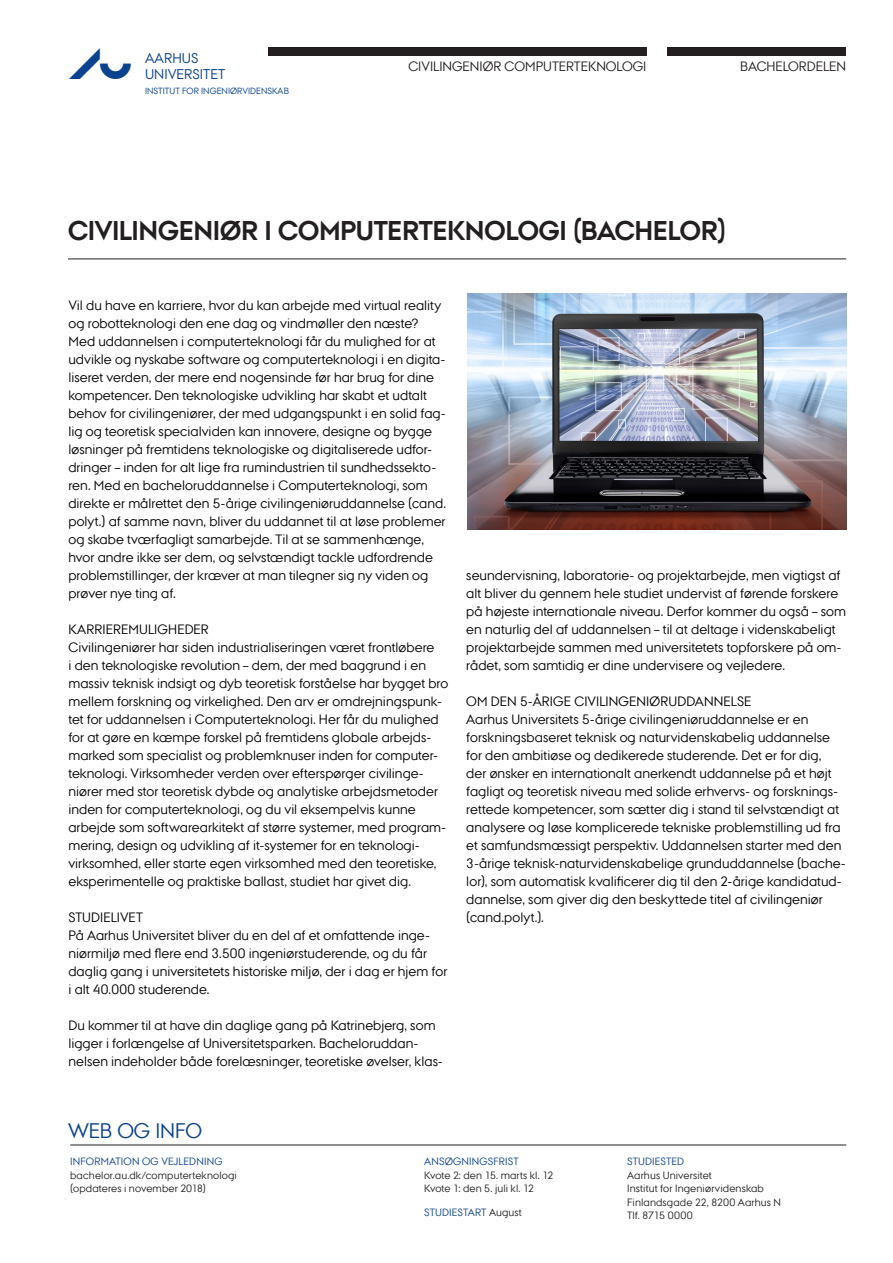
<style>
.page{position:relative;width:893px;height:1263px;background:#fff}
.page>*{position:absolute;margin:0;border:0;box-sizing:border-box;transform-origin:0 0}
.RU1_-_højre{font:700 27px "AU Passata";letter-spacing:.005em;color:#231f20}
.Smal_spalte_BT_fremh{font:21px "AU Passata";letter-spacing:-.005em;color:#09428e}
.t1{font:14.1px/15.3px "AU Passata";color:#09428e}
.Smal_spalte_BT_fremh-2{font:13.5px/18px "AU Passata";letter-spacing:.005em;color:#000}
.t2{font:13.5px "AU Passata";color:#231f20}
.Fakta_BT{font:10.5px/13.5px "AU Passata";letter-spacing:.015em;color:#231f20}
.Fakta_BT-2{font:10.5px "AU Passata";letter-spacing:.015em;color:#09428e}
.t3{font:9px "AU Passata";color:#09428e}
.s1{font-family:"AU Peto";font-size:30.75px}
.s2{color:#231f20}
</style>
<div class="page">
<div style="left:268px;top:47px;width:378px;height:8px;background:#231f20"></div>
<div style="left:668px;top:47px;width:178px;height:8px;background:#231f20"></div>
<hr style="left:70px;top:1145px;width:776px;height:1px;background:#231f20">
<hr style="left:68px;top:259px;width:778px;height:1px;background:#231f20">
<img style="left:468px;top:293px;width:378px;height:236px">
<p class="t1" style="left:69px;top:51px;width:157px;text-indent:76px">AARHUS<br><span class="s1">AU</span> UNIVERSITET</p>
<p class="t3" style="left:145px;top:86px;width:146px">INSTITUT FOR INGENIØRVIDENSKAB</p>
<p class="t2" style="left:408px;top:59px;width:239px">CIVILINGENIØR COMPUTERTEKNOLOGI</p>
<p class="t2" style="left:740px;top:59px;width:108px">BACHELORDELEN</p>
<p class="RU1_-_højre" style="left:68px;top:215px;width:659px">CIVILINGENIØR I COMPUTERTEKNOLOGI (BACHELOR)</p>
<p class="Smal_spalte_BT_fremh-2" style="left:68px;top:296px;width:379px">Vil du have en karriere, hvor du kan arbejde med virtual reality og robotteknologi den ene dag og vindmøller den næste?<br>Med uddannelsen i computerteknologi får du mulighed for at udvikle og nyskabe software og computerteknologi i en digita&shy;liseret verden, der mere end nogensinde før har brug for dine kompetencer. Den teknologiske udvikling har skabt et udtalt behov for civilingeniører, der med udgangspunkt i en solid fag&shy;lig og teoretisk specialviden kan innovere, designe og bygge løsninger på fremtidens teknologiske og digitaliserede udfor&shy;dringer – inden for alt lige fra rumindustrien til sundhedssekto&shy;ren. Med en bacheloruddannelse i Computerteknologi, som direkte er målrettet den 5-årige civilingeniøruddannelse (cand. polyt.) af samme navn, bliver du uddannet til at løse problemer og skabe tværfagligt samarbejde. Til at se sammenhænge, hvor andre ikke ser dem, og selvstændigt tackle udfordrende problemstillinger, der kræver at man tilegner sig ny viden og prøver nye ting af.</p>
<p class="Smal_spalte_BT_fremh-2" style="left:68px;top:620px;width:142px">KARRIEREMULIGHEDER</p>
<p class="Smal_spalte_BT_fremh-2" style="left:68px;top:638px;width:381px">Civilingeniører har siden industrialiseringen været frontløbere<br>i den teknologiske revolution – dem, der med baggrund i en massiv teknisk indsigt og dyb teoretisk forståelse har bygget bro mellem forskning og virkelighed. Den arv er omdrejningspunk&shy;tet for uddannelsen i Computerteknologi. Her får du mulighed for at gøre en kæmpe forskel på fremtidens globale arbejds&shy;marked som specialist og problemknuser inden for computer&shy;teknologi. Virksomheder verden over efterspørger civilinge&shy;niører med stor teoretisk dybde og analytiske arbejdsmetoder inden for computerteknologi, og du vil eksempelvis kunne arbejde som softwarearkitekt af større systemer, med program&shy;mering, design og udvikling af it-systemer for en teknologi&shy;virksomhed, eller starte egen virksomhed med den teoretiske, eksperimentelle og praktiske ballast, studiet har givet dig.</p>
<p class="Smal_spalte_BT_fremh-2" style="left:68px;top:908px;width:76px">STUDIELIVET</p>
<p class="Smal_spalte_BT_fremh-2" style="left:68px;top:926px;width:380px">På Aarhus Universitet bliver du en del af et omfattende inge&shy;niørmiljø med flere end 3.500 ingeniørstuderende, og du får daglig gang i universitetets historiske miljø, der i dag er hjem for i alt 40.000 studerende.</p>
<p class="Smal_spalte_BT_fremh-2" style="left:68px;top:1016px;width:376px">Du kommer til at have din daglige gang på Katrinebjerg, som ligger i forlængelse af Universitetsparken. Bacheloruddan&shy;nelsen indeholder både forelæsninger, teoretiske øvelser, klas-</p>
<p class="Smal_spalte_BT_fremh-2" style="left:466px;top:566px;width:381px">seundervisning, laboratorie- og projektarbejde, men vigtigst af alt bliver du gennem hele studiet undervist af førende forskere på højeste internationale niveau. Derfor kommer du også – som en naturlig del af uddannelsen – til at deltage i videnskabeligt projektarbejde sammen med universitetets topforskere på om&shy;rådet, som samtidig er dine undervisere og vejledere.</p>
<p class="Smal_spalte_BT_fremh-2" style="left:466px;top:692px;width:287px">OM DEN 5-ÅRIGE CIVILINGENIØRUDDANNELSE</p>
<p class="Smal_spalte_BT_fremh-2" style="left:466px;top:710px;width:381px">Aarhus Universitets 5-årige civilingeniøruddannelse er en forskningsbaseret teknisk og naturvidenskabelig uddannelse for den ambitiøse og dedikerede studerende. Det er for dig,<br>der ønsker en internationalt anerkendt uddannelse på et højt fagligt og teoretisk niveau med solide erhvervs- og forsknings&shy;rettede kompetencer, som sætter dig i stand til selvstændigt at analysere og løse komplicerede tekniske problemstilling ud fra et samfundsmæssigt perspektiv. Uddannelsen starter med den 3-årige teknisk-naturvidenskabelige grunduddannelse (bache&shy;lor), som automatisk kvalificerer dig til den 2-årige kandidatud&shy;dannelse, som giver dig den beskyttede titel af civilingeniør (cand.polyt.).</p>
<p class="Smal_spalte_BT_fremh" style="left:68px;top:1118px;width:136px">WEB OG INFO</p>
<p class="Fakta_BT-2" style="left:70px;top:1155px;width:154px">INFORMATION OG VEJLEDNING</p>
<p class="Fakta_BT" style="left:70px;top:1168px;width:168px">bachelor.au.dk/computerteknologi (opdateres i november 2018)</p>
<p class="Fakta_BT-2" style="left:424px;top:1155px;width:96px">ANSØGNINGSFRIST</p>
<p class="Fakta_BT" style="left:424px;top:1168px;width:131px">Kvote 2: den 15. marts kl. 12<br>Kvote 1: den 5. juli kl. 12</p>
<p class="Fakta_BT-2" style="left:424px;top:1206px;width:99px">STUDIESTART <span class="s2">August</span></p>
<p class="Fakta_BT-2" style="left:627px;top:1155px;width:58px">STUDIESTED</p>
<p class="Fakta_BT" style="left:627px;top:1168px;width:86px">Aarhus Universitet</p>
<p class="Fakta_BT" style="left:627px;top:1181px;width:155px">Institut for Ingeniørvidenskab<br>Finlandsgade 22, 8200 Aarhus N</p>
<p class="Fakta_BT" style="left:627px;top:1208px;width:67px">Tlf. 8715 0000</p>
</div>
